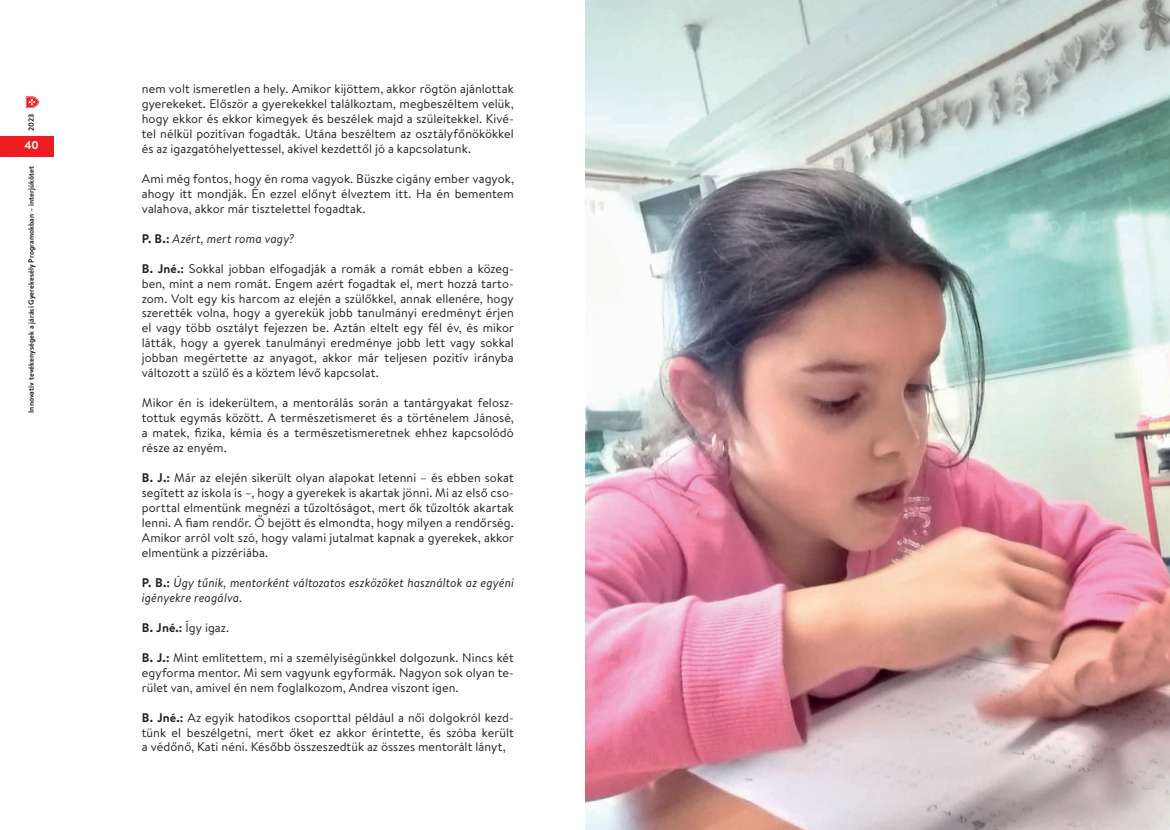
<style>
.page{position:relative;width:1170px;height:830px;background:#fff}
.page>*{position:absolute;margin:0;border:0;box-sizing:border-box;transform-origin:0 0}
.t1{font:12.5px/15px "Brandon Text";letter-spacing:.005em;color:#231f20;text-align:justify}
.t2{font:italic 12.5px/15px "Brandon Text";letter-spacing:.005em;color:#231f20}
.t3{font:700 11.25px "Brandon Text";color:#fff}
.t4{font:700 7.5px "Brandon Text";letter-spacing:.01em;color:#231f20}
.s1{font-weight:700;font-style:normal}
.s2{font-weight:700}
</style>
<div class="page">
<div style="left:0;top:136px;width:53px;height:21px;background:#ee1d23"></div>
<svg style="left:26px;top:96px;width:13px;height:12px"></svg>
<img style="left:585px;top:0;width:584px;height:829px">
<p class="t4" style="left:26px;top:131px;width:19px;rotate:-90deg">2023</p>
<p class="t3" style="left:24px;top:137px;width:16px">40</p>
<p class="t4" style="left:26px;top:412px;width:248px;rotate:-90deg">Innovatív tevékenységek a járási Gyerekesély Programokban – interjúkötet</p>
<p class="t1" style="left:142px;top:81px;width:374px">nem volt ismeretlen a hely. Amikor kijöttem, akkor rögtön ajánlottak gyerekeket. Először a gyerekekkel találkoztam, megbeszéltem velük, hogy ekkor és ekkor kimegyek és beszélek majd a szüleitekkel. Kivé&shy;tel nélkül pozitívan fogadták. Utána beszéltem az osztályfőnökökkel és az igazgatóhelyettessel, akivel kezdettől jó a kapcsolatunk.</p>
<p class="t1" style="left:142px;top:170px;width:374px">Ami még fontos, hogy én roma vagyok. Büszke cigány ember vagyok, ahogy itt mondják. Én ezzel előnyt élveztem itt. Ha én bementem valahova, akkor már tisztelettel fogadtak.</p>
<p class="t2" style="left:142px;top:230px;width:154px"><span class="s1">P. B.:</span> Azért, mert roma vagy?</p>
<p class="t1" style="left:142px;top:260px;width:374px"><span class="s2">B. Jné.:</span> Sokkal jobban elfogadják a romák a romát ebben a közeg&shy;ben, mint a nem romát. Engem azért fogadtak el, mert hozzá tarto&shy;zom. Volt egy kis harcom az elején a szülőkkel, annak ellenére, hogy szerették volna, hogy a gyerekük jobb tanulmányi eredményt érjen el vagy több osztályt fejezzen be. Aztán eltelt egy fél év, és mikor látták, hogy a gyerek tanulmányi eredménye jobb lett vagy sokkal jobban megértette az anyagot, akkor már teljesen pozitív irányba változott a szülő és a köztem lévő kapcsolat.</p>
<p class="t1" style="left:142px;top:395px;width:374px">Mikor én is idekerültem, a mentorálás során a tantárgyakat felosz&shy;tottuk egymás között. A természetismeret és a történelem Jánosé, a matek, fizika, kémia és a természetismeretnek ehhez kapcsolódó része az enyém.</p>
<p class="t1" style="left:142px;top:469px;width:374px"><span class="s2">B. J.:</span> Már az elején sikerült olyan alapokat letenni – és ebben sokat segített az iskola is –, hogy a gyerekek is akartak jönni. Mi az első cso&shy;porttal elmentünk megnézi a tűzoltóságot, mert ők tűzoltók akartak lenni. A fiam rendőr. Ő bejött és elmondta, hogy milyen a rendőrség.<br>Amikor arról volt szó, hogy valami jutalmat kapnak a gyerekek, akkor elmentünk a pizzériába.</p>
<p class="t2" style="left:142px;top:574px;width:374px"><span class="s1">P. B.:</span> Úgy tűnik, mentorként változatos eszközöket használtok az egyéni igényekre reagálva.</p>
<p class="t1" style="left:142px;top:619px;width:89px"><span class="s2">B. Jné.:</span> Így igaz.</p>
<p class="t1" style="left:142px;top:649px;width:374px"><span class="s2">B. J.:</span> Mint említettem, mi a személyiségünkkel dolgozunk. Nincs két egyforma mentor. Mi sem vagyunk egyformák. Nagyon sok olyan te&shy;rület van, amivel én nem foglalkozom, Andrea viszont igen.</p>
<p class="t1" style="left:142px;top:709px;width:374px"><span class="s2">B. Jné.:</span> Az egyik hatodikos csoporttal például a női dolgokról kezd&shy;tünk el beszélgetni, mert őket ez akkor érintette, és szóba került a védőnő, Kati néni. Később összeszedtük az összes mentorált lányt,</p>
</div>
